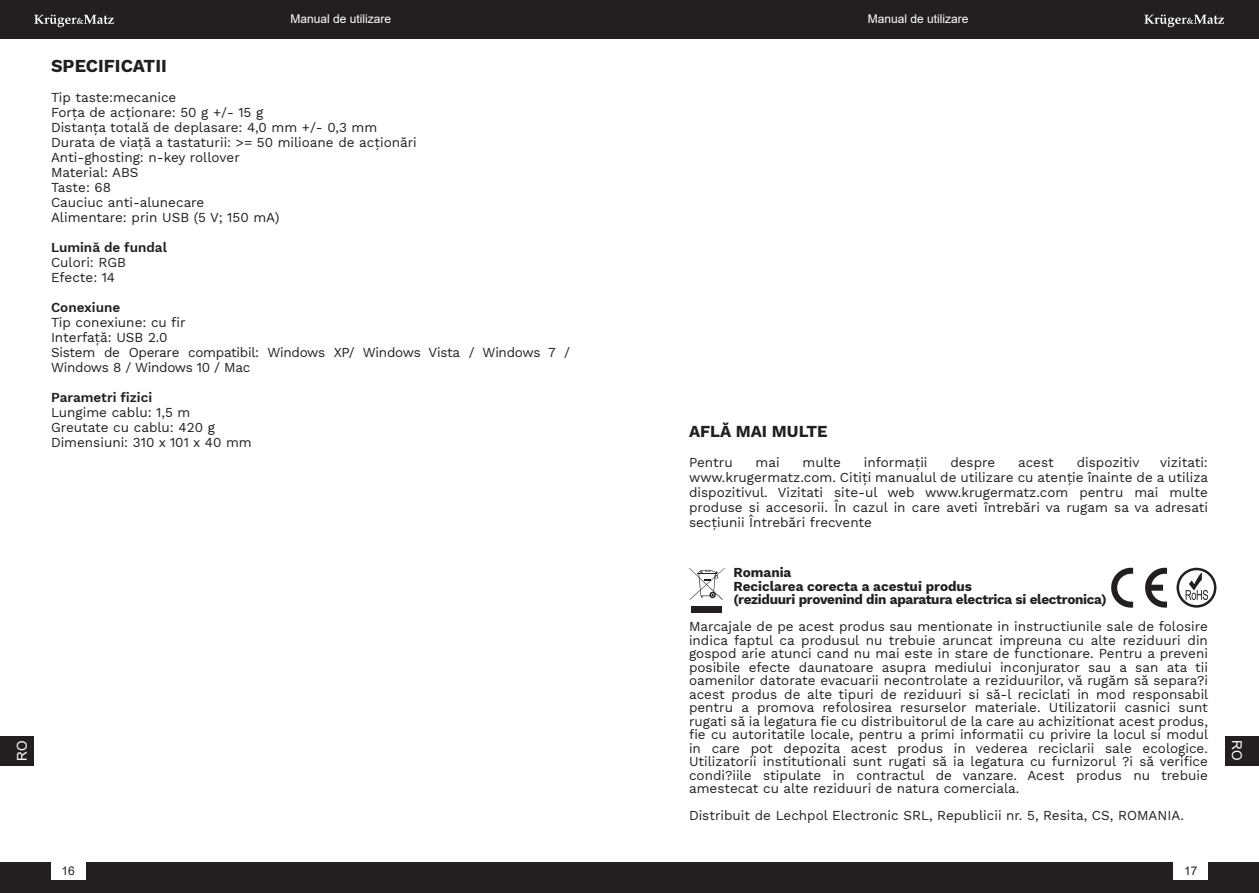
<style>
.page{position:relative;width:1259px;height:893px;background:#fff}
.page>*{position:absolute;margin:0;border:0;box-sizing:border-box;transform-origin:0 0}
.t1{font:700 18px "Work Sans";color:#231f20}
.t2{font:700 16.5px "Work Sans";color:#231f20}
.t3{font:13.5px/15px "Work Sans";color:#231f20}
.t4{font:13.5px/15px "Work Sans";letter-spacing:-.02em;color:#231f20}
.t5{font:700 13.5px/13.5px "Work Sans";letter-spacing:-.02em;color:#231f20}
.t6{font:600 13.5px "Work Sans";color:#231f20}
.t7{font:13.5px "Arial";color:#fff}
.t8{font:12px "Arial";color:#fff}
.t9{font:12px "Arial";color:#231f20}
</style>
<div class="page">
<div style="left:0;top:0;width:1259px;height:38px;background:#231f20"></div>
<div style="left:0;top:862px;width:1259px;height:31px;background:#231f20"></div>
<svg style="left:1144px;top:15px;width:80px;height:12px"></svg>
<svg style="left:34px;top:15px;width:80px;height:12px"></svg>
<div style="left:0;top:736px;width:34px;height:29px;background:#231f20"></div>
<div style="left:1225px;top:736px;width:34px;height:29px;background:#231f20"></div>
<div style="left:1174px;top:862px;width:34px;height:18px;background:#fff"></div>
<div style="left:51px;top:862px;width:34px;height:18px;background:#fff"></div>
<div style="left:691px;top:606px;width:31px;height:7px;background:#231f20"></div>
<svg style="left:689px;top:568px;width:36px;height:32px"></svg>
<svg style="left:1176px;top:568px;width:40px;height:40px"></svg>
<svg style="left:1111px;top:567px;width:56px;height:41px"></svg>
<p class="t8" style="left:290px;top:14px;width:102px">Manual de utilizare</p>
<p class="t8" style="left:868px;top:14px;width:102px">Manual de utilizare</p>
<h1 class="t1" style="left:51px;top:56px;width:117px">SPECIFICATII</h1>
<p class="t3" style="left:51px;top:90px;width:367px">Tip taste:mecanice<br>Forța de acționare: 50 g +/- 15 g<br>Distanța totală de deplasare: 4,0 mm +/- 0,3 mm<br>Durata de viață a tastaturii: &gt;= 50 milioane de acționări<br>Anti-ghosting: n-key rollover<br>Material: ABS<br>Taste: 68<br>Cauciuc anti-alunecare<br>Alimentare: prin USB (5 V; 150 mA)</p>
<p class="t6" style="left:51px;top:240px;width:117px">Lumină de fundal</p>
<p class="t3" style="left:51px;top:255px;width:77px">Culori: RGB<br>Efecte: 14</p>
<p class="t6" style="left:51px;top:300px;width:71px">Conexiune</p>
<p class="t4" style="left:51px;top:315px;width:520px">Tip conexiune: cu fir<br>Interfață: USB 2.0<br>Sistem de Operare compatibil: Windows XP/ Windows Vista / Windows 7 / Windows 8 / Windows 10 / Mac</p>
<p class="t6" style="left:51px;top:390px;width:103px">Parametri fizici</p>
<p class="t3" style="left:51px;top:405px;width:202px">Lungime cablu: 1,5 m<br>Greutate cu cablu: 420 g<br>Dimensiuni: 310 x 101 x 40 mm</p>
<p class="t2" style="left:689px;top:421px;width:140px">AFLĂ MAI MULTE</p>
<p class="t3" style="left:689px;top:455px;width:45px">Pentru</p>
<p class="t3" style="left:755px;top:455px;width:26px">mai</p>
<p class="t3" style="left:802px;top:455px;width:40px">multe</p>
<p class="t3" style="left:864px;top:455px;width:65px">informații</p>
<p class="t3" style="left:950px;top:455px;width:46px">despre</p>
<p class="t3" style="left:1018px;top:455px;width:37px">acest</p>
<p class="t3" style="left:1076px;top:455px;width:64px">dispozitiv</p>
<p class="t3" style="left:689px;top:455px;width:521px;text-align:justify;text-indent:471px">vizitati: www.krugermatz.com. Citiți manualul de utilizare cu atenție înainte de a utiliza dispozitivul. Vizitati site-ul web www.krugermatz.com pentru mai multe produse si accesorii. În cazul in care aveti întrebări va rugam sa va adresati secțiunii Întrebări frecvente</p>
<p class="t5" style="left:733px;top:566px;width:375px">Romania<br>Reciclarea corecta a acestui produs<br>(reziduuri provenind din aparatura electrica si electronica)</p>
<p class="t3" style="left:689px;top:620px;width:521px;line-height:13.5px;text-align:justify">Marcajale de pe acest produs sau mentionate in instructiunile sale de folosire indica faptul ca produsul nu trebuie aruncat impreuna cu alte reziduuri din gospod arie atunci cand nu mai este in stare de functionare. Pentru a preveni posibile efecte daunatoare asupra mediului inconjurator sau a san ata tii oamenilor datorate evacuarii necontrolate a reziduurilor, vă rugăm să separa?i acest produs de alte tipuri de reziduuri si să-l reciclati in mod responsabil pentru a promova refolosirea resurselor materiale. Utilizatorii casnici sunt rugati să ia legatura fie cu distribuitorul de la care au achizitionat acest produs, fie cu autoritatile locale, pentru a primi informatii cu privire la locul si modul in care pot depozita acest produs in vederea reciclarii sale ecologice.<br>Utilizatorii institutionali sunt rugati să ia legatura cu furnizorul ?i să verifice condi?iile stipulate in contractul de vanzare. Acest produs nu trebuie amestecat cu alte reziduuri de natura comerciala.</p>
<p class="t3" style="left:689px;top:808px;width:496px">Distribuit de Lechpol Electronic SRL, Republicii nr. 5, Resita, CS, ROMANIA.</p>
<p class="t7" style="left:17px;top:761px;width:22px;rotate:-90deg">RO</p>
<p class="t7" style="left:1241px;top:740px;width:22px;rotate:90deg">RO</p>
<p class="t9" style="left:61px;top:867px;width:15px">16</p>
<p class="t9" style="left:1184px;top:867px;width:15px">17</p>
</div>
